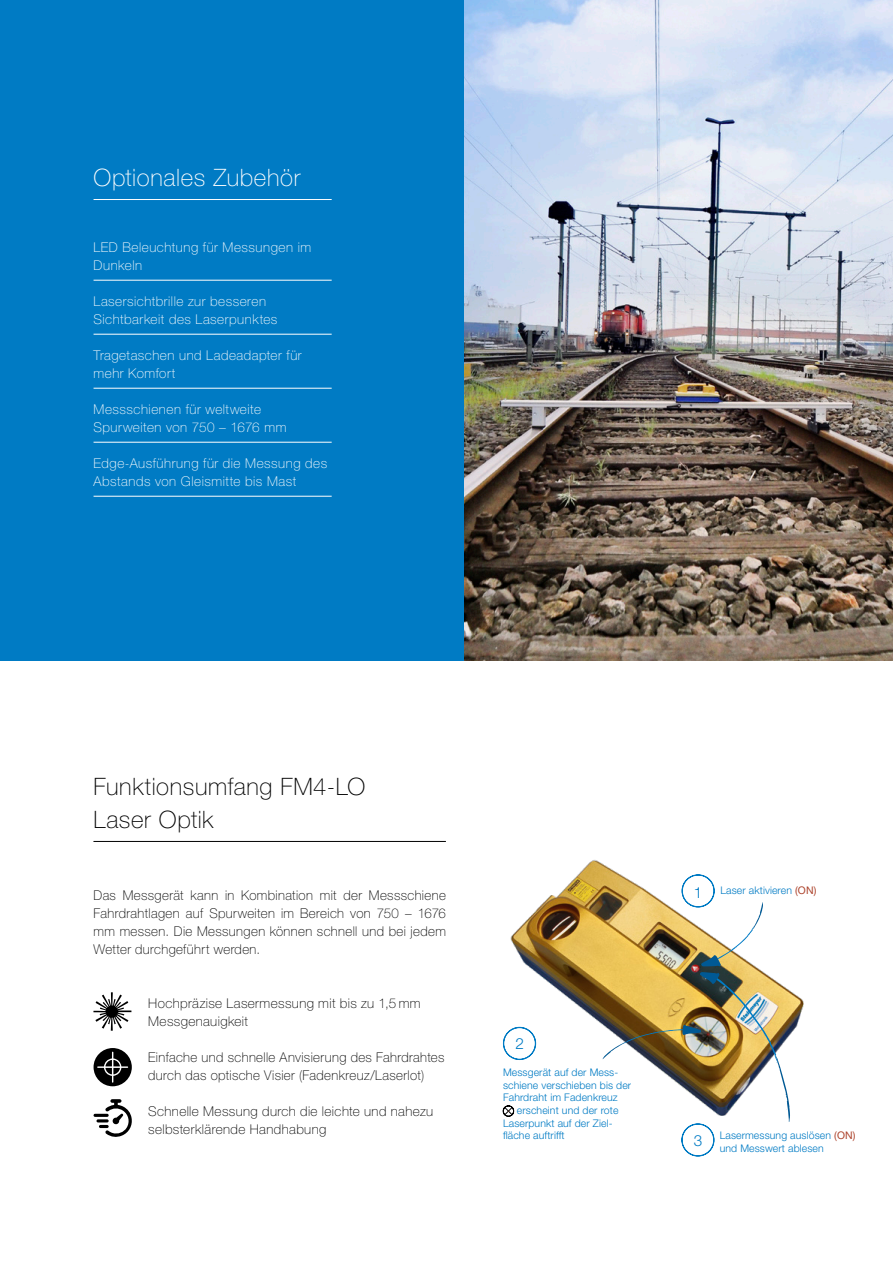
<style>
.page{position:relative;width:893px;height:1263px;background:#fff}
.page>*{position:absolute;margin:0;border:0;box-sizing:border-box;transform-origin:0 0}
.Headline_L{font:100 24px/33px "Helvetica Neue LT Pro";letter-spacing:.025em;color:#000}
.Headline_L-2{font:100 24px "Helvetica Neue LT Pro";letter-spacing:.025em;color:#fff}
.t1{font:300 15.3px "Helvetica Neue LT Pro";color:#007bc4}
.Lesetext{font:100 13.5px/18px "Helvetica Neue LT Pro";letter-spacing:.03em;color:#000}
.Headline_M{font:100 13.5px/18px "Helvetica Neue LT Pro";letter-spacing:.04em;color:#fff}
.Zwischenüberschrift{font:300 10.5px/12.6px "Helvetica Neue LT Pro";letter-spacing:.01em;color:#007bc4}
.s1{font-weight:400;color:#ac422b}
</style>
<div class="page">
<img style="left:502px;top:860px;width:302px;height:200px">
<div style="left:0;top:0;width:893px;height:660px;background:#007bc4"></div>
<svg style="left:93px;top:992px;width:38px;height:39px"></svg>
<svg style="left:502px;top:1105px;width:13px;height:12px"></svg>
<svg style="left:503px;top:1027px;width:33px;height:33px"></svg>
<hr style="left:93px;top:841px;width:353px;height:1px;background:#000">
<hr style="left:94px;top:280px;width:238px;height:1px;background:#fff">
<hr style="left:94px;top:334px;width:238px;height:1px;background:#fff">
<hr style="left:94px;top:388px;width:238px;height:1px;background:#fff">
<hr style="left:94px;top:442px;width:238px;height:1px;background:#fff">
<hr style="left:94px;top:496px;width:238px;height:1px;background:#fff">
<hr style="left:94px;top:199px;width:238px;height:1px;background:#fff">
<svg style="left:93px;top:1048px;width:39px;height:38px"></svg>
<svg style="left:93px;top:1099px;width:39px;height:38px"></svg>
<svg style="left:682px;top:874px;width:81px;height:92px"></svg>
<img style="left:603px;top:972px;width:187px;height:184px">
<img style="left:464px;top:0;width:429px;height:660px">
<p class="Headline_L-2" style="left:94px;top:164px;width:208px">Optionales Zubehör</p>
<p class="Headline_M" style="left:94px;top:238px;width:219px">LED Beleuchtung für Messungen im<br>Dunkeln</p>
<p class="Headline_M" style="left:94px;top:292px;width:185px">Lasersichtbrille zur besseren<br>Sichtbarkeit des Laserpunktes</p>
<p class="Headline_M" style="left:94px;top:346px;width:210px">Tragetaschen und Ladeadapter für mehr Komfort</p>
<p class="Headline_M" style="left:94px;top:400px;width:194px">Messschienen für weltweite<br>Spurweiten von 750 – 1676 mm</p>
<p class="Headline_M" style="left:94px;top:454px;width:235px">Edge-Ausführung für die Messung des<br>Abstands von Gleismitte bis Mast</p>
<p class="Headline_L" style="left:93px;top:770px;width:273px">Funktionsumfang FM4-LO<br>Laser Optik</p>
<p class="Lesetext" style="left:94px;top:886px;width:354px;text-align:justify">Das Messgerät kann in Kombination mit der Messschiene Fahrdrahtlagen auf Spurweiten im Bereich von 750 – 1676 mm messen. Die Messungen können schnell und bei jedem Wetter durchgeführt werden.</p>
<p class="Lesetext" style="left:148px;top:994px;width:274px">Hochpräzise Lasermessung mit bis zu 1,5 mm<br>Messgenauigkeit</p>
<p class="Lesetext" style="left:148px;top:1048px;width:298px">Einfache und schnelle Anvisierung des Fahrdrahtes durch das optische Visier (Fadenkreuz/Laserlot)</p>
<p class="Lesetext" style="left:148px;top:1102px;width:286px">Schnelle Messung durch die leichte und nahezu selbsterklärende Handhabung</p>
<p class="t1" style="left:515px;top:1034px;width:10px">2</p>
<p class="Zwischenüberschrift" style="left:503px;top:1066px;width:117px">Messgerät auf der Mess-</p>
<p class="Zwischenüberschrift" style="left:503px;top:1078px;width:130px">schiene verschieben bis der</p>
<p class="Zwischenüberschrift" style="left:503px;top:1091px;width:116px">Fahrdraht im Fadenkreuz</p>
<p class="Zwischenüberschrift" style="left:517px;top:1104px;width:103px">erscheint und der rote</p>
<p class="Zwischenüberschrift" style="left:503px;top:1116px;width:111px">Laserpunkt auf der Ziel-</p>
<p class="Zwischenüberschrift" style="left:503px;top:1129px;width:63px">fläche auftrifft</p>
<p class="t1" style="left:694px;top:883px;width:10px">1</p>
<p class="Zwischenüberschrift" style="left:720px;top:883px;width:98px">Laser aktivieren <span class="s1">(ON)</span></p>
<p class="t1" style="left:694px;top:1131px;width:10px">3</p>
<p class="Zwischenüberschrift" style="left:720px;top:1129px;width:137px">Lasermessung auslösen <span class="s1">(ON) </span>und Messwert ablesen</p>
</div>
